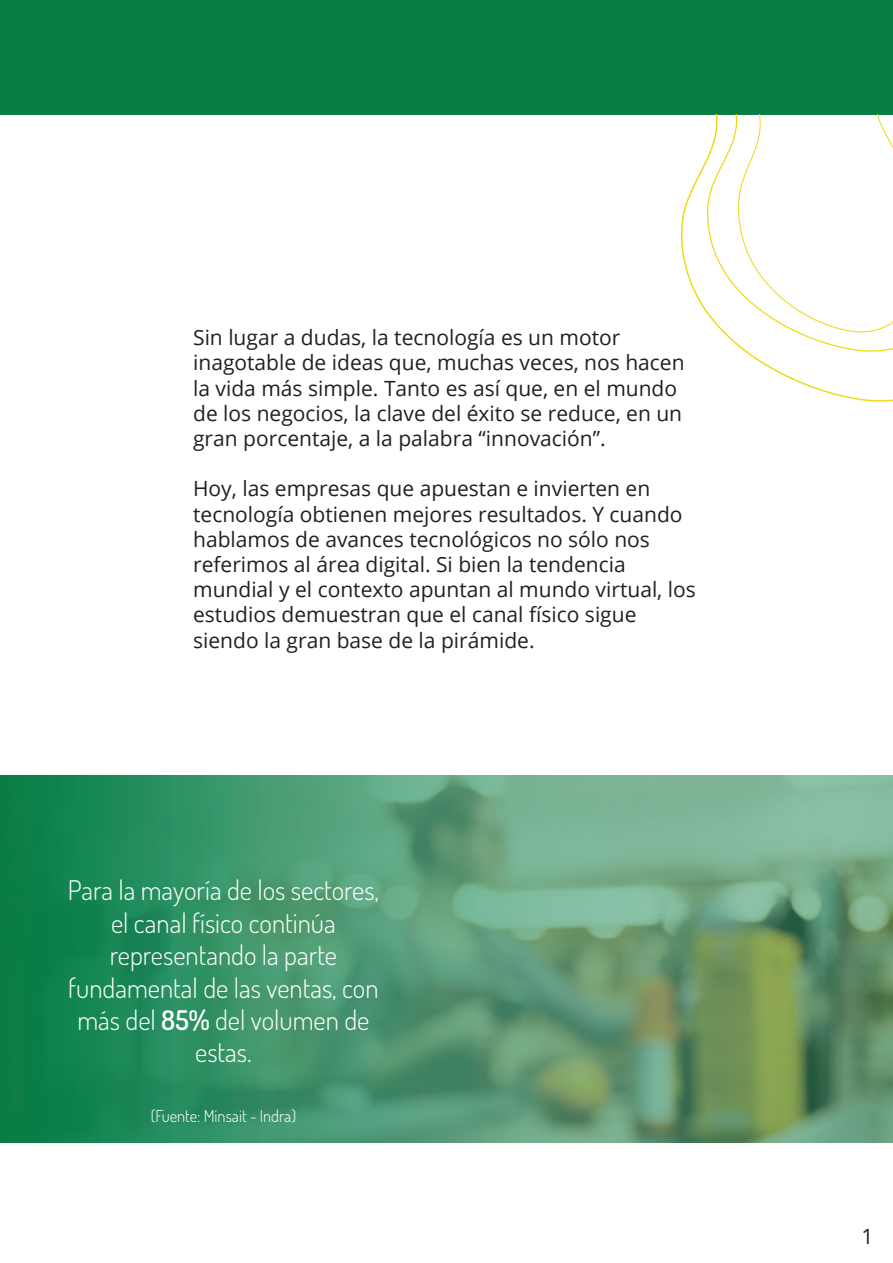
<style>
.page{position:relative;width:893px;height:1263px;background:#fff}
.page>*{position:absolute;margin:0;border:0;box-sizing:border-box;transform-origin:0 0}
.t1{font:300 27px/32.4px "Dosis";color:#fff;text-align:center}
.t2{font:21px/25.2px "Open Sans";color:#231f20}
.t3{font:300 16.5px "Dosis";color:#fff}
.s1{font-weight:600}
</style>
<div class="page">
<svg style="left:0;top:776px;width:893px;height:367px;background:#51976f"></svg>
<div style="left:0;top:0;width:893px;height:115px;background:#097d45"></div>
<svg style="left:680px;top:166px;width:213px;height:236px"></svg>
<svg style="left:703px;top:115px;width:190px;height:240px"></svg>
<svg style="left:735px;top:115px;width:158px;height:220px"></svg>
<p class="t2" style="left:193px;top:324px;width:493px">Sin lugar a dudas, la tecnología es un motor inagotable de ideas que, muchas veces, nos hacen la vida más simple. Tanto es así que, en el mundo de los negocios, la clave del éxito se reduce, en un gran porcentaje, a la palabra “innovación”.</p>
<p class="t2" style="left:193px;top:476px;width:504px">Hoy, las empresas que apuestan e invierten en tecnología obtienen mejores resultados. Y cuando hablamos de avances tecnológicos no sólo nos referimos al área digital. Si bien la tendencia mundial y el contexto apuntan al mundo virtual, los estudios demuestran que el canal físico sigue siendo la gran base de la pirámide.</p>
<p class="t1" style="left:68px;top:873px;width:313px">Para la mayoría de los sectores, el canal físico continúa representando la parte fundamental de las ventas, con más del <span class="s1">85%</span> del volumen de estas.</p>
<p class="t3" style="left:151px;top:1105px;width:147px">(Fuente: Minsait - Indra)</p>
<p class="t2" style="left:861px;top:1223px;width:14px">1</p>
</div>
